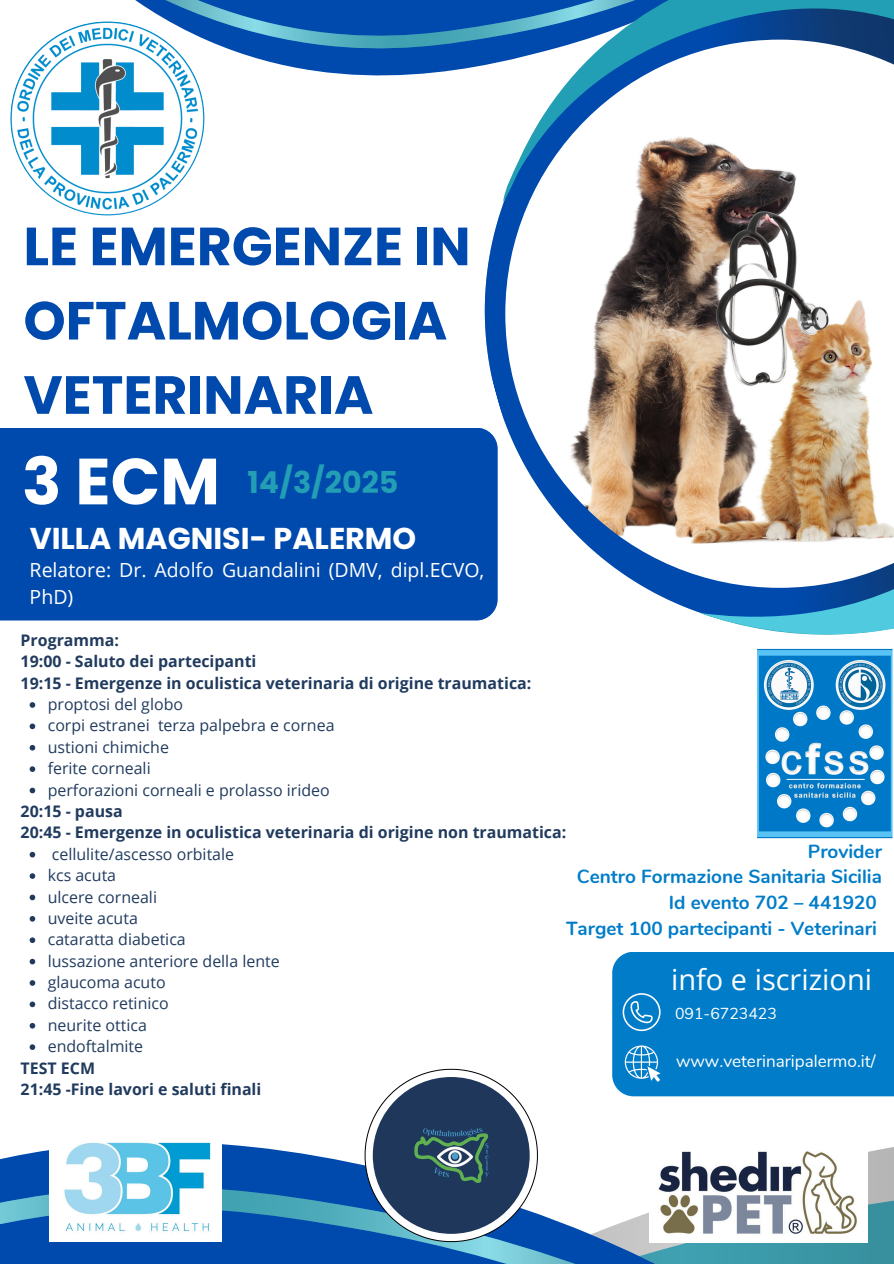
<style>
.page{position:relative;width:894px;height:1264px;background:#fff}
.page>*{position:absolute;margin:0;border:0;box-sizing:border-box;transform-origin:0 0}
.t1{font:700 65.1px "Poppins";color:#fff}
.t2{font:700 53.7px/74.2px "Poppins";color:#004aad}
.t3{font:700 30.15px "Poppins";color:#fff}
.t4{font:700 30.15px "Poppins";color:#229fb4}
.t5{font:28.95px "Open Sans";color:#fff}
.t6{font:19.5px/27px "Open Sans";color:#fff}
.t7{font:700 18.9px/25.8px "Nunito";color:#007cc8;text-align:right}
.t8{font:17.1px "Nunito";color:#fff}
.t9{font:15.9px "Open Sans";color:#213b5e}
.t10{font:700 15.9px "Open Sans";color:#213b5e}
.t11{font:15.9px "Nunito";color:#fff}
</style>
<div class="page">
<div style="left:0;top:428px;width:410px;height:192px;background:#004aad"></div>
<svg style="left:135px;top:0;width:275px;height:86px"></svg>
<svg style="left:410px;top:0;width:49px;height:621px"></svg>
<svg style="left:459px;top:0;width:434px;height:709px"></svg>
<svg style="left:537px;top:0;width:356px;height:694px"></svg>
<img style="left:505px;top:40px;width:388px;height:548px">
<div style="left:612px;top:951px;width:281px;height:145px;background:#007cc8"></div>
<svg style="left:0;top:1096px;width:747px;height:81px"></svg>
<svg style="left:590px;top:1124px;width:303px;height:139px"></svg>
<svg style="left:0;top:1177px;width:675px;height:86px;fill:#004aad"></svg>
<svg style="left:364px;top:1068px;width:173px;height:173px"></svg>
<img style="left:372px;top:1076px;width:157px;height:157px;border-radius:50%">
<img style="left:10px;top:21px;width:194px;height:194px;border-radius:50%">
<img style="left:756px;top:646px;width:136px;height:194px;border-radius:3px">
<img style="left:649px;top:1142px;width:218px;height:100px">
<img style="left:50px;top:1131px;width:172px;height:110px">
<svg style="left:622px;top:993px;width:38px;height:38px"></svg>
<svg style="left:624px;top:1045px;width:36px;height:36px"></svg>
<svg style="left:30px;top:702px;width:5px;height:5px"></svg>
<svg style="left:30px;top:723px;width:5px;height:6px"></svg>
<svg style="left:30px;top:745px;width:5px;height:5px"></svg>
<svg style="left:30px;top:766px;width:5px;height:6px"></svg>
<svg style="left:30px;top:787px;width:5px;height:6px"></svg>
<svg style="left:30px;top:851px;width:5px;height:6px"></svg>
<svg style="left:30px;top:873px;width:5px;height:5px"></svg>
<svg style="left:30px;top:894px;width:5px;height:6px"></svg>
<svg style="left:30px;top:916px;width:5px;height:5px"></svg>
<svg style="left:30px;top:937px;width:5px;height:6px"></svg>
<svg style="left:30px;top:958px;width:5px;height:6px"></svg>
<svg style="left:30px;top:980px;width:5px;height:5px"></svg>
<svg style="left:30px;top:1001px;width:5px;height:6px"></svg>
<svg style="left:30px;top:1023px;width:5px;height:5px"></svg>
<svg style="left:30px;top:1044px;width:5px;height:5px"></svg>
<h2 class="t2" style="left:23px;top:209px;width:448px">LE EMERGENZE IN<br>OFTALMOLOGIA<br>VETERINARIA</h2>
<h3 class="t1" style="left:22px;top:436px;width:199px">3 ECM</h3>
<h1 class="t4" style="left:247px;top:461px;width:152px">14/3/2025</h1>
<h3 class="t3" style="left:30px;top:517px;width:388px">VILLA MAGNISI- PALERMO</h3>
<p class="t6" style="left:30px;top:556px;width:456px">Relatore: Dr. Adolfo Guandalini (DMV, dipl.ECVO,<br>PhD)</p>
<h6 class="t10" style="left:21px;top:629px;width:100px">Programma:</h6>
<p class="t10" style="left:21px;top:650px;width:237px">19:00 - Saluto dei partecipanti</p>
<p class="t10" style="left:21px;top:671px;width:512px">19:15 - Emergenze in oculistica veterinaria di origine traumatica:</p>
<p class="t9" style="left:48px;top:693px;width:137px">proptosi del globo</p>
<p class="t9" style="left:48px;top:714px;width:288px">corpi estranei terza palpebra e cornea</p>
<p class="t9" style="left:48px;top:735px;width:123px">ustioni chimiche</p>
<p class="t9" style="left:48px;top:757px;width:104px">ferite corneali</p>
<p class="t9" style="left:48px;top:778px;width:283px">perforazioni corneali e prolasso irideo</p>
<p class="t10" style="left:21px;top:800px;width:104px">20:15 - pausa</p>
<p class="t10" style="left:21px;top:821px;width:547px">20:45 - Emergenze in oculistica veterinaria di origine non traumatica:</p>
<p class="t9" style="left:52px;top:842px;width:184px">cellulite/ascesso orbitale</p>
<p class="t9" style="left:48px;top:864px;width:70px">kcs acuta</p>
<p class="t9" style="left:48px;top:885px;width:111px">ulcere corneali</p>
<p class="t9" style="left:48px;top:906px;width:92px">uveite acuta</p>
<p class="t9" style="left:48px;top:928px;width:139px">cataratta diabetica</p>
<p class="t9" style="left:48px;top:949px;width:233px">lussazione anteriore della lente</p>
<p class="t9" style="left:48px;top:971px;width:119px">glaucoma acuto</p>
<p class="t9" style="left:48px;top:992px;width:122px">distacco retinico</p>
<p class="t9" style="left:48px;top:1013px;width:101px">neurite ottica</p>
<p class="t9" style="left:48px;top:1035px;width:97px">endoftalmite</p>
<p class="t10" style="left:21px;top:1056px;width:76px">TEST ECM</p>
<p class="t10" style="left:21px;top:1077px;width:242px">21:45 -Fine lavori e saluti finali</p>
<p class="t7" style="left:566px;top:838px;width:317px">Provider<br>Centro Formazione Sanitaria Sicilia<br>Id evento 702 – 441920<br>Target 100 partecipanti - Veterinari</p>
<p class="t5" style="left:671px;top:958px;width:202px">info e iscrizioni</p>
<p class="t11" style="left:675px;top:1003px;width:103px">091-6723423</p>
<h5 class="t8" style="left:676px;top:1049px;width:201px">www.veterinaripalermo.it/</h5>
</div>
